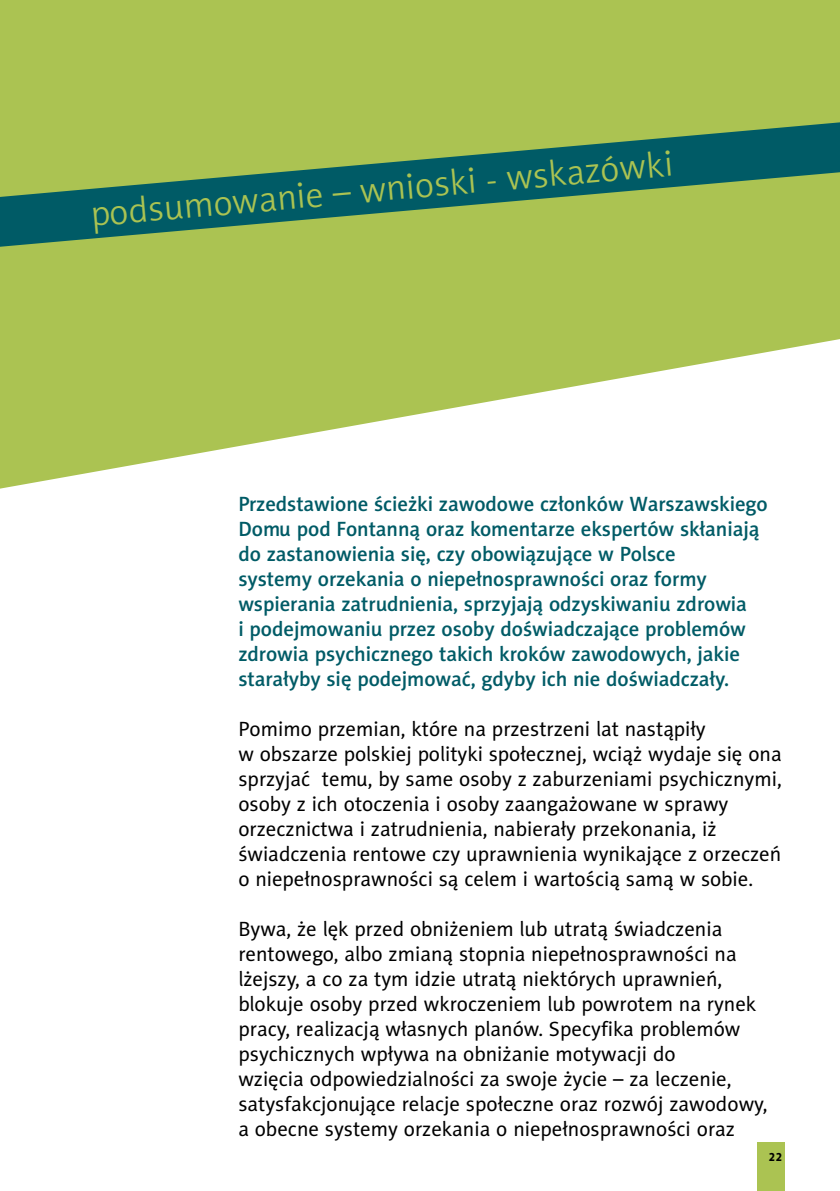
<style>
.page{position:relative;width:840px;height:1191px;background:#fff}
.page>*{position:absolute;margin:0;border:0;box-sizing:border-box;transform-origin:0 0}
.t1{font:36px "Naomi Sans EFN Light";color:#abc352}
.t2{font:20.8px/25px "Naomi Sans EFN";color:#000}
.t3{font:20.8px/25px "Naomi Sans EFN Medium";letter-spacing:-.005em;color:#005b66}
.t4{font:12px "Naomi Sans EFN Heavy";color:#000}
</style>
<div class="page">
<svg style="left:0;top:0;width:839px;height:488px;fill:#abc352"></svg>
<div style="left:757px;top:1142px;width:27px;height:49px;background:#abc352"></div>
<svg style="left:0;top:122px;width:839px;height:125px;fill:#abc352"></svg>
<h1 class="t1" style="left:89px;top:194px;width:585px;rotate:-5deg">podsumowanie – wnioski - wskazówki</h1>
<p class="t3" style="left:238px;top:492px;width:530px">Przedstawione ścieżki zawodowe członków Warszawskiego Domu pod Fontanną oraz komentarze ekspertów skłaniają do zastanowienia się, czy obowiązujące w Polsce<br>systemy orzekania o niepełnosprawności oraz formy wspierania zatrudnienia, sprzyjają odzyskiwaniu zdrowia<br>i podejmowaniu przez osoby doświadczające problemów zdrowia psychicznego takich kroków zawodowych, jakie starałyby się podejmować, gdyby ich nie doświadczały.</p>
<p class="t2" style="left:238px;top:716px;width:544px">Pomimo przemian, które na przestrzeni lat nastąpiły<br>w obszarze polskiej polityki społecznej, wciąż wydaje się ona sprzyjać temu, by same osoby z zaburzeniami psychicznymi, osoby z ich otoczenia i osoby zaangażowane w sprawy orzecznictwa i zatrudnienia, nabierały przekonania, iż świadczenia rentowe czy uprawnienia wynikające z orzeczeń o niepełnosprawności są celem i wartością samą w sobie.</p>
<p class="t2" style="left:238px;top:916px;width:530px">Bywa, że lęk przed obniżeniem lub utratą świadczenia rentowego, albo zmianą stopnia niepełnosprawności na lżejszy, a co za tym idzie utratą niektórych uprawnień, blokuje osoby przed wkroczeniem lub powrotem na rynek pracy, realizacją własnych planów. Specyfika problemów psychicznych wpływa na obniżanie motywacji do<br>wzięcia odpowiedzialności za swoje życie – za leczenie, satysfakcjonujące relacje społeczne oraz rozwój zawodowy, a obecne systemy orzekania o niepełnosprawności oraz</p>
<p class="t4" style="left:768px;top:1149px;width:15px">22</p>
</div>
